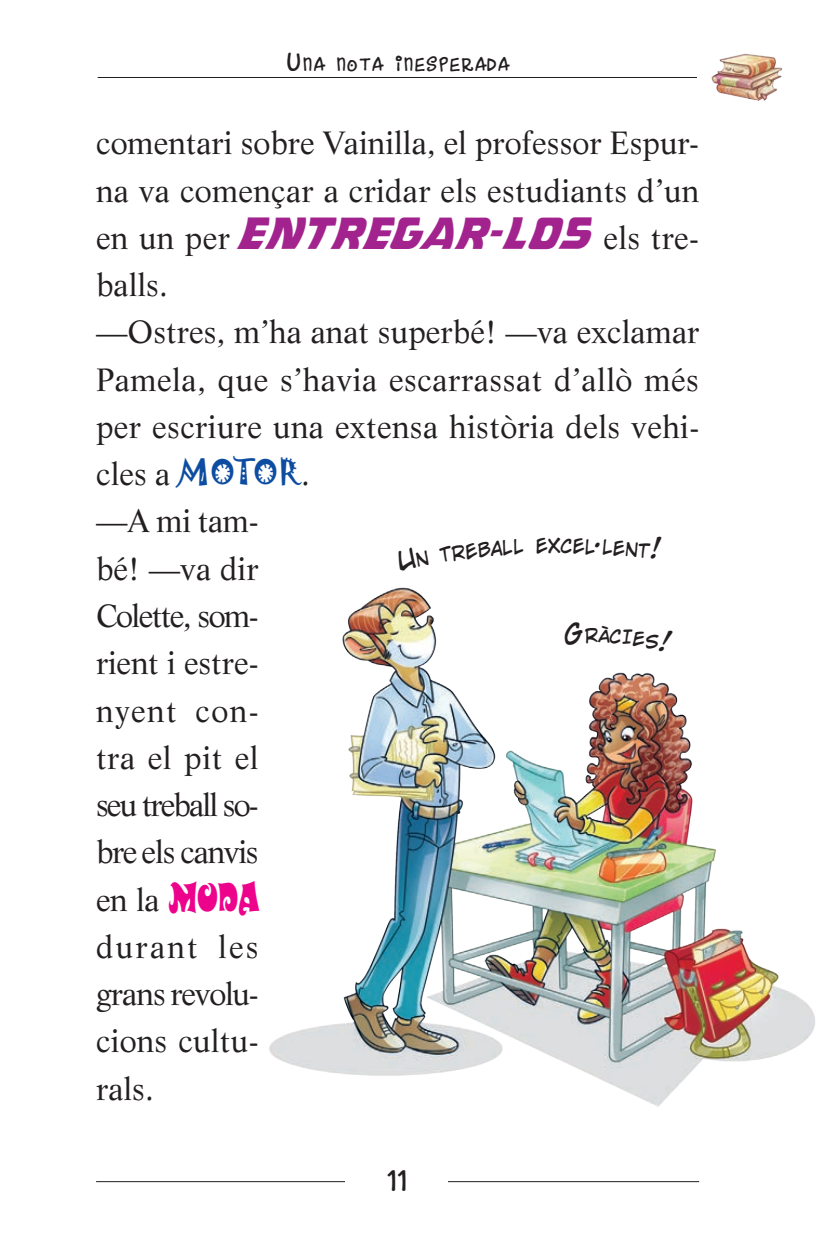
<style>
.page{position:relative;width:829px;height:1248px;background:#fff}
.page>*{position:absolute;margin:0;border:0;box-sizing:border-box;transform-origin:0 0}
.t1{font:45px "Dance Party";color:#231f20}
.t2{font:31.5px/47.2px "Life";letter-spacing:.005em;color:#231f20}
.t3{font:28.35px "Dance Party";letter-spacing:.055em;color:#231f20}
.t4{font:18.9px "CC Wild Words";color:#231f20}
.s1{font-size:40.5px}
.s2{font-family:"CC Double Back Future";font-size:40.5px;color:#a2238e}
.s3{font-family:"Jokerman Plain";font-size:40.5px;color:#0d4da1}
.s4{font-family:"Novak Winter";font-size:40.5px;color:#ed028c}
</style>
<div class="page">
<img style="left:269px;top:590px;width:546px;height:517px">
<hr style="left:98px;top:77px;width:601px;height:1px;background:#231f20">
<hr style="left:96px;top:1181px;width:603px;height:1px;background:#231f20">
<div style="left:345px;top:1149px;width:102px;height:64px;background:#fff"></div>
<img style="left:697px;top:53px;width:85px;height:48px">
<svg style="left:391px;top:587px;width:291px;height:80px"></svg>
<p class="t3" style="left:287px;top:49px;width:223px"><span class="s1">U</span>na nota inesperada</p>
<p class="t2" style="left:96px;top:119px;width:605px">comentari sobre Vainilla, el professor Espur&shy;na va començar a cridar els estudiants d’un en un per <span class="s2">ENTREGAR-LOS</span> els tre&shy;balls.<br>—Ostres, m’ha anat superbé! —va exclamar<br>Pamela, que s’havia escarrassat d’allò més per escriure una extensa història dels vehi&shy;cles a <span class="s3">MOTOR</span>.<br>—A mi tam-<br>bé! —va dir<br>Colette, som-<br>rient i es tre-<br>n yent con-<br>tra el pit el<br>seu treball so-<br>bre els canvis<br>en la <span class="s4">MO DA<br></span>durant les<br>grans revolu-<br>cions cultu-<br>rals.</p>
<p class="t4" style="left:548px;top:535px;width:14px">x</p>
<h1 class="t1" style="left:387px;top:1156px;width:21px">11</h1>
</div>
